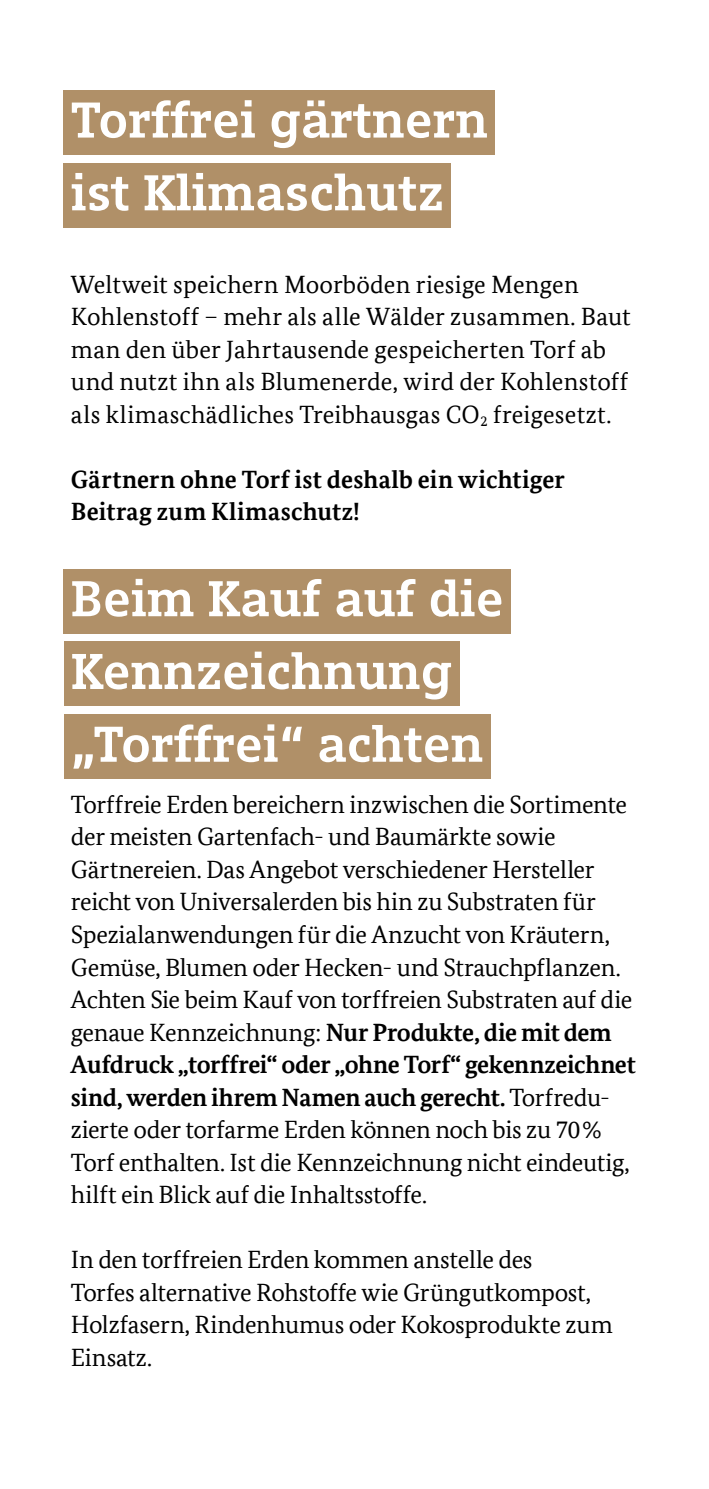
<style>
.page{position:relative;width:709px;height:1489px;background:#fff}
.page>*{position:absolute;margin:0;border:0;box-sizing:border-box;transform-origin:0 0}
.H1_Überschrift_2{font:700 50px "Dico Slab";color:#fff}
.p_Fließtext{font:25px/32.5px "Bundes Serif Office";letter-spacing:-.005em;color:#000}
.p_Fließtext-2{font:700 25px/32.5px "Bundes Serif Office";letter-spacing:.01em;color:#000}
.s1{font-weight:700}
</style>
<div class="page">
<div style="left:64px;top:90px;width:431px;height:65px;background:#b09068"></div>
<div style="left:64px;top:163px;width:387px;height:64px;background:#b09068"></div>
<div style="left:64px;top:569px;width:447px;height:64px;background:#b09068"></div>
<div style="left:64px;top:642px;width:395px;height:64px;background:#b09068"></div>
<div style="left:64px;top:714px;width:426px;height:64px;background:#b09068"></div>
<h1 class="H1_Überschrift_2" style="left:71px;top:86px;width:418px">Torffrei gärtnern</h1>
<h1 class="H1_Überschrift_2" style="left:71px;top:159px;width:374px">ist Klimaschutz</h1>
<p class="p_Fließtext" style="left:71px;top:268px;width:561px">Weltweit speichern Moorböden riesige Mengen Kohlenstoff – mehr als alle Wälder zusammen. Baut man den über Jahrtausende gespeicherten Torf ab und nutzt ihn als Blumenerde, wird der Kohlenstoff als klimaschädliches Treibhausgas CO<sub>2</sub> freigesetzt.</p>
<p class="p_Fließtext-2" style="left:71px;top:463px;width:495px">Gärtnern ohne Torf ist deshalb ein wichtiger<br>Beitrag zum Klimaschutz!</p>
<h1 class="H1_Überschrift_2" style="left:71px;top:565px;width:434px">Beim Kauf auf die</h1>
<h1 class="H1_Überschrift_2" style="left:71px;top:637px;width:383px">Kennzeichnung</h1>
<h1 class="H1_Überschrift_2" style="left:71px;top:710px;width:414px">„Torffrei“ achten</h1>
<p class="p_Fließtext" style="left:71px;top:788px;width:566px">Torffreie Erden bereichern inzwischen die Sortimente der meisten Gartenfach- und Baumärkte sowie Gärtnereien. Das Angebot verschiedener Hersteller reicht von Universalerden bis hin zu Substraten für Spezialanwendungen für die Anzucht von Kräutern, Gemüse, Blumen oder Hecken- und Strauchpflanzen.<br>Achten Sie beim Kauf von torffreien Substraten auf die genaue Kennzeichnung: <span class="s1">Nur Produkte, die mit dem Aufdruck „torffrei“ oder „ohne Torf“ gekennzeichnet sind, werden ihrem Namen auch gerecht.</span> Torfredu&shy;zierte oder torfarme Erden können noch bis zu 70% Torf enthalten. Ist die Kennzeichnung nicht eindeutig, hilft ein Blick auf die Inhaltsstoffe.</p>
<p class="p_Fließtext" style="left:71px;top:1243px;width:543px">In den torffreien Erden kommen anstelle des<br>Torfes alternative Rohstoffe wie Grüngutkompost, Holzfasern, Rindenhumus oder Kokosprodukte zum Einsatz.</p>
</div>
